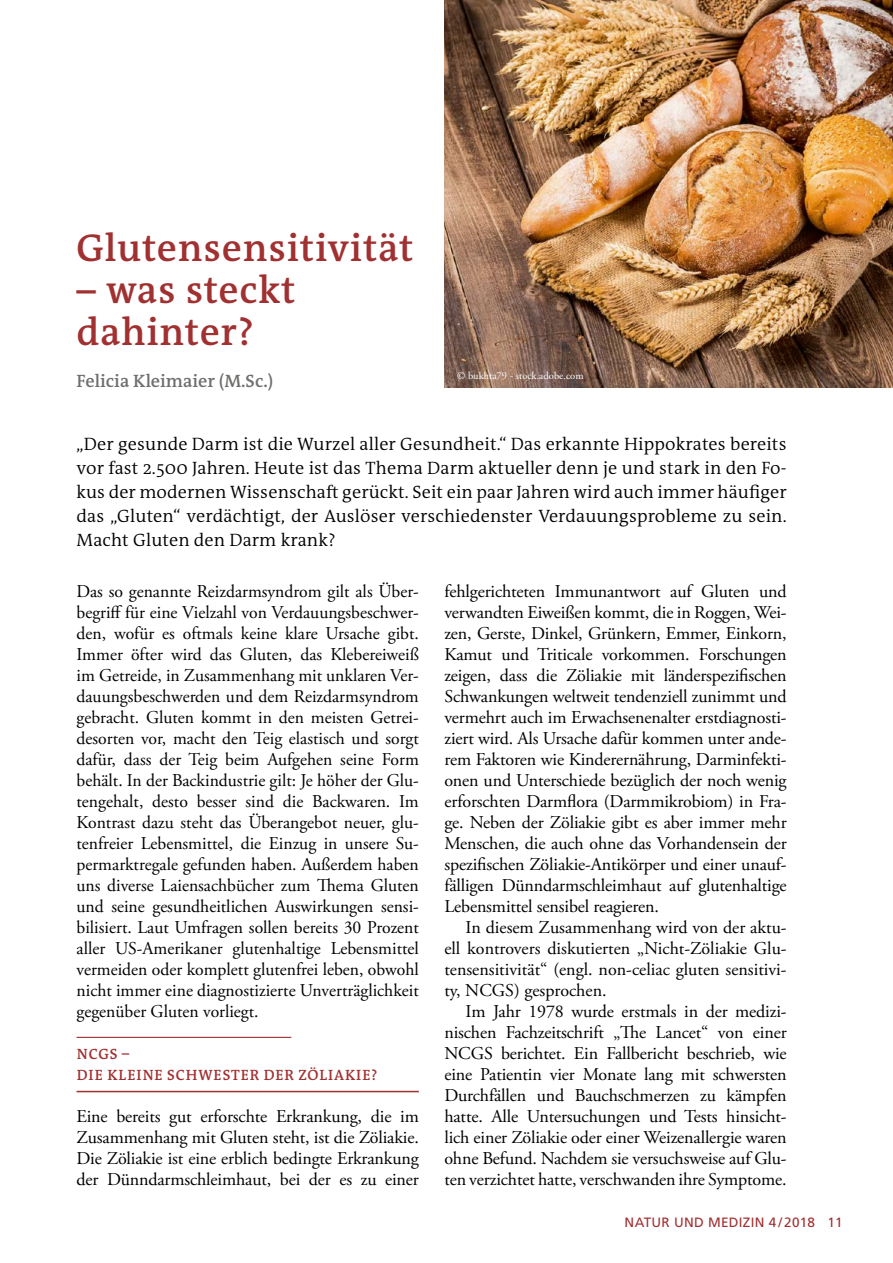
<style>
.page{position:relative;width:893px;height:1263px;background:#fff}
.page>*{position:absolute;margin:0;border:0;box-sizing:border-box;transform-origin:0 0}
.t1{font:600 39px/42px "The Antiqua B W6";letter-spacing:.02em;color:#a13031}
.t2{font:18px/21px "Adobe Garamond Pro";letter-spacing:-.01em;color:#000;text-align:justify}
.t3{font:300 18px/24px "The Antiqua B W4";letter-spacing:.01em;color:#000;text-align:justify}
.t4{font:600 18px "The Antiqua B W6";color:#6f6f6e}
.t5{font:600 15px/21px "The Antiqua B W6";letter-spacing:.06em;color:#a13031}
.t6{font:13.5px "Frutiger";letter-spacing:.02em;color:#a13031}
.t7{font:10.5px "Adobe Garamond Pro";color:#fff}
</style>
<div class="page">
<hr style="left:77px;top:1037px;width:214px;height:1px;background:#a13031">
<hr style="left:77px;top:1091px;width:342px;height:1px;background:#a13031">
<img style="left:444px;top:0;width:449px;height:387px">
<h1 class="t1" style="left:77px;top:227px;width:339px">Glutensensitivität</h1>
<h1 class="t1" style="left:77px;top:269px;width:221px">– was steckt dahinter?</h1>
<p class="t4" style="left:77px;top:369px;width:198px">Felicia Kleimaier (M.Sc.)</p>
<p class="t7" style="left:457px;top:369px;width:128px">© bukhta79 - stock.adobe.com</p>
<p class="t3" style="left:77px;top:432px;width:712px">„Der gesunde Darm ist die Wurzel aller Gesundheit.“ Das erkannte Hippokrates bereits vor fast 2.500 Jahren. Heute ist das Thema Darm aktueller denn je und stark in den Fo&shy;kus der modernen Wissenschaft gerückt. Seit ein paar Jahren wird auch immer häufiger das „Gluten“ verdächtigt, der Auslöser verschiedenster Verdauungsprobleme zu sein.<br>Macht Gluten den Darm krank?</p>
<p class="t2" style="left:77px;top:581px;width:344px">Das so genannte Reizdarmsyndrom gilt als Über&shy;begriff für eine Vielzahl von Verdauungsbeschwer&shy;den, wofür es oftmals keine klare Ursache gibt.<br>Immer öfter wird das Gluten, das Klebereiweiß im Getreide, in Zusammenhang mit unklaren Ver&shy;dauungsbeschwerden und dem Reizdarmsyndrom gebracht. Gluten kommt in den meisten Getrei&shy;desorten vor, macht den Teig elastisch und sorgt dafür, dass der Teig beim Aufgehen seine Form behält. In der Backindustrie gilt: Je höher der Glu&shy;tengehalt, desto besser sind die Backwaren. Im Kontrast dazu steht das Überangebot neuer, glu&shy;tenfreier Lebensmittel, die Einzug in unsere Su&shy;permarktregale gefunden haben. Außerdem haben uns diverse Laiensachbücher zum Thema Gluten und seine gesundheitlichen Auswirkungen sensi&shy;bilisiert. Laut Umfragen sollen bereits 30 Prozent aller US-Amerikaner glutenhaltige Lebensmittel vermeiden oder komplett glutenfrei leben, obwohl nicht immer eine diagnostizierte Unverträglichkeit gegenüber Gluten vorliegt.</p>
<p class="t5" style="left:77px;top:1044px;width:302px">NCGS –<br>DIE KLEINE SCHWESTER DER ZÖLIAKIE?</p>
<p class="t2" style="left:77px;top:1106px;width:344px">Eine bereits gut erforschte Erkrankung, die im Zusammenhang mit Gluten steht, ist die Zöliakie.<br>Die Zöliakie ist eine erblich bedingte Erkrankung der Dünndarmschleimhaut, bei der es zu einer</p>
<p class="t2" style="left:444px;top:581px;width:344px">fehlgerichteten Immunantwort auf Gluten und verwandten Eiweißen kommt, die in Roggen, Wei&shy;zen, Gerste, Dinkel, Grünkern, Emmer, Einkorn, Kamut und Triticale vorkommen. Forschungen zeigen, dass die Zöliakie mit länderspezifischen Schwankungen weltweit tendenziell zunimmt und vermehrt auch im Erwachsenenalter erstdiagnosti&shy;ziert wird. Als Ursache dafür kommen unter ande&shy;rem Faktoren wie Kinderernährung, Darminfekti&shy;onen und Unterschiede bezüglich der noch wenig erforschten Darmflora (Darmmikrobiom) in Fra&shy;ge. Neben der Zöliakie gibt es aber immer mehr Menschen, die auch ohne das Vorhandensein der spezifischen Zöliakie-Antikörper und einer unauf&shy;fälligen Dünndarmschleimhaut auf glutenhaltige Lebensmittel sensibel reagieren.</p>
<p class="t2" style="left:444px;top:918px;width:344px;text-indent:21px">In diesem Zusammenhang wird von der aktu&shy;ell kontrovers diskutierten „Nicht-Zöliakie Glu&shy;tensensitivität“ (engl. non-celiac gluten sensitivi&shy;ty, NCGS) gesprochen.</p>
<p class="t2" style="left:444px;top:1002px;width:344px;text-indent:21px">Im Jahr 1978 wurde erstmals in der medizi&shy;nischen Fachzeitschrift „The Lancet“ von einer NCGS berichtet. Ein Fallbericht beschrieb, wie eine Patientin vier Monate lang mit schwersten Durchfällen und Bauchschmerzen zu kämpfen hatte. Alle Untersuchungen und Tests hinsicht&shy;lich einer Zöliakie oder einer Weizenallergie waren ohne Befund. Nachdem sie versuchsweise auf Glu&shy;ten verzichtet hatte, verschwanden ihre Symptome.</p>
<p class="t6" style="left:625px;top:1214px;width:220px">NATUR UND MEDIZIN 4 / 2018 11</p>
</div>
